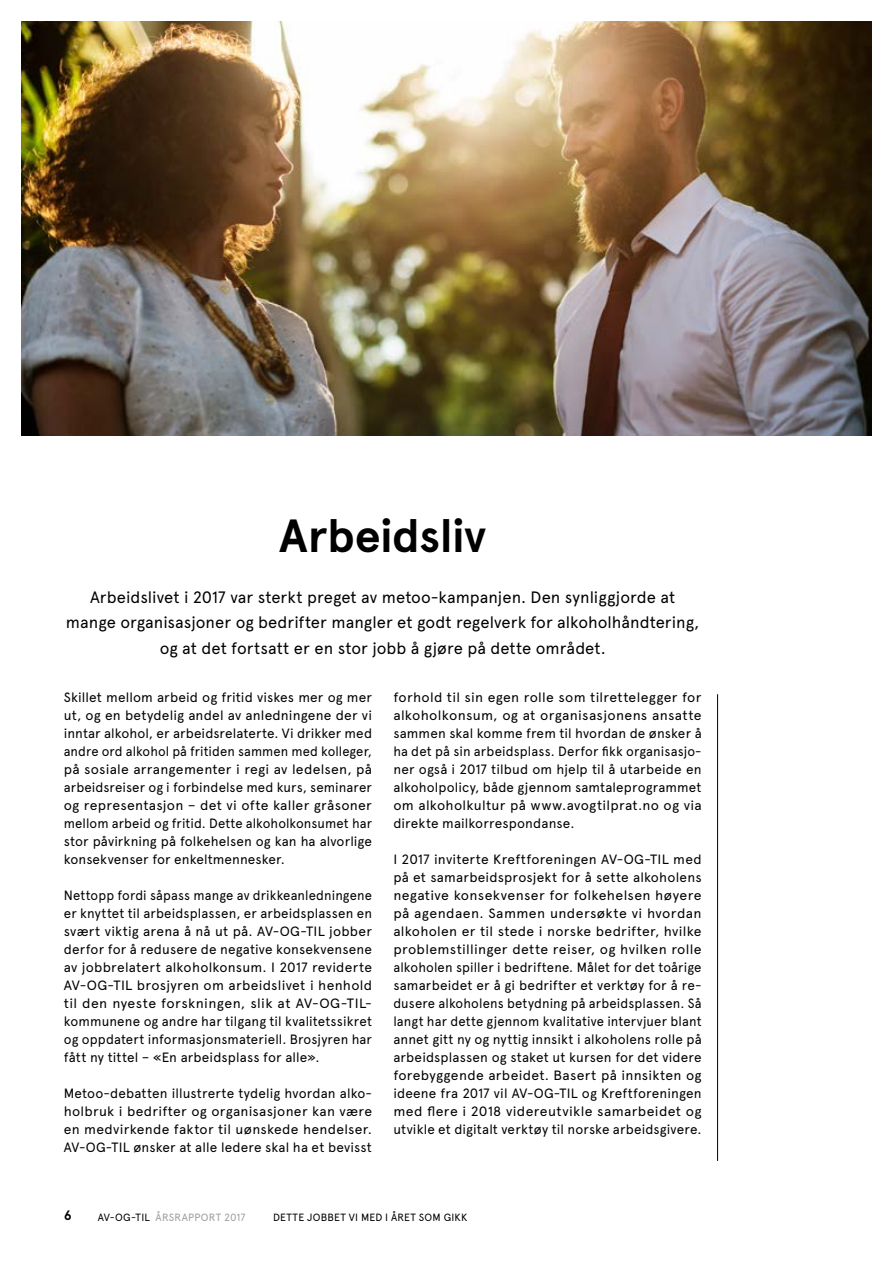
<style>
.page{position:relative;width:893px;height:1263px;background:#fff}
.page>*{position:absolute;margin:0;border:0;box-sizing:border-box;transform-origin:0 0}
.t1{font:700 46.5px "Apercu Pro";letter-spacing:-.005em;color:#000}
.t2{font:16.5px/25.5px "Apercu Pro";color:#000;text-align:center}
.t3{font:13.5px/18px "Apercu Pro";letter-spacing:.01em;color:#000;text-align:justify}
.t4{font:13.5px/18px "Apercu Pro";letter-spacing:.01em;color:#000;scale:.96 1}
.t5{font:700 13.5px "Apercu Pro";color:#000}
.t6{font:10.5px "Apercu Pro";letter-spacing:.025em;color:#000}
.t7{font:10.5px "Apercu Pro";letter-spacing:.02em;color:#9d9d9c}
.s1{color:#000}
</style>
<div class="page">
<hr style="left:717px;top:694px;width:1px;height:467px;background:#000">
<img style="left:21px;top:21px;width:851px;height:414px">
<h1 class="t1" style="left:279px;top:500px;width:208px">Arbeidsliv</h1>
<p class="t2" style="left:66px;top:583px;width:635px">Arbeidslivet i 2017 var sterkt preget av metoo-kampanjen. Den synliggjorde at mange organisasjoner og bedrifter mangler et godt regelverk for alkoholhåndtering, og at det fortsatt er en stor jobb å gjøre på dette området.</p>
<p class="t3" style="left:64px;top:687px;width:310px">Skillet mellom arbeid og fritid viskes mer og mer ut, og en betydelig andel av anledningene der vi inntar alkohol, er arbeidsrelaterte. Vi drikker med andre ord alkohol på fritiden sammen med kolleger, på sosiale arrangementer i regi av ledelsen, på arbeidsreiser og i forbindelse med kurs, seminarer og representasjon – det vi ofte kaller gråsoner mellom arbeid og fritid. Dette alkoholkonsumet har stor påvirkning på folkehelsen og kan ha alvorlige konsekvenser for enkeltmennesker.</p>
<p class="t4" style="left:64px;top:885px;width:323px">Nettopp fordi såpass mange av drikkeanledningene er knyttet til arbeidsplassen, er arbeidsplassen en svært viktig arena å nå ut på. AV-OG-TIL jobber derfor for å redusere de negative konsekvensene av jobbrelatert alkoholkonsum. I 2017 reviderte AV-OG-TIL brosjyren om arbeidslivet i henhold til den nyeste forskningen, slik at AV-OG-TIL&shy;kommunene og andre har tilgang til kvalitetssikret og oppdatert informasjonsmateriell. Brosjyren har fått ny tittel – «En arbeidsplass for alle».</p>
<p class="t3" style="left:64px;top:1083px;width:310px">Metoo-debatten illustrerte tydelig hvordan alko‑ holbruk i bedrifter og organisasjoner kan være en medvirkende faktor til uønskede hendelser.<br>AV-OG-TIL ønsker at alle ledere skal ha et bevisst</p>
<p class="t3" style="left:393px;top:687px;width:310px">forhold til sin egen rolle som tilrettelegger for alkoholkonsum, og at organisasjonens ansatte sammen skal komme frem til hvordan de ønsker å ha det på sin arbeidsplass. Derfor fikk organisasjo‑ ner også i 2017 tilbud om hjelp til å utarbeide en alkoholpolicy, både gjennom samtaleprogrammet om alkoholkultur på www.avogtilprat.no og via direkte mailkorrespondanse.</p>
<p class="t3" style="left:393px;top:849px;width:310px">I 2017 inviterte Kreftforeningen AV-OG-TIL med på et samarbeidsprosjekt for å sette alkoholens negative konsekvenser for folkehelsen høyere på agendaen. Sammen undersøkte vi hvordan alkoholen er til stede i norske bedrifter, hvilke problemstillinger dette reiser, og hvilken rolle alkoholen spiller i bedriftene. Målet for det toårige samarbeidet er å gi bedrifter et verktøy for å re‑ dusere alkoholens betydning på arbeidsplassen. Så langt har dette gjennom kvalitative intervjuer blant annet gitt ny og nyttig innsikt i alkoholens rolle på arbeidsplassen og staket ut kursen for det videre forebyggende arbeidet. Basert på innsikten og ideene fra 2017 vil AV-OG-TIL og Kreftforeningen med flere i 2018 videreutvikle samarbeidet og utvikle et digitalt verktøy til norske arbeidsgivere.</p>
<p class="t5" style="left:64px;top:1205px;width:10px">6</p>
<p class="t7" style="left:98px;top:1209px;width:149px"><span class="s1">AV-OG-TIL</span> ÅRSRAPPORT 2017</p>
<p class="t6" style="left:273px;top:1209px;width:196px">DETTE JOBBET VI MED I ÅRET SOM GIKK</p>
</div>
